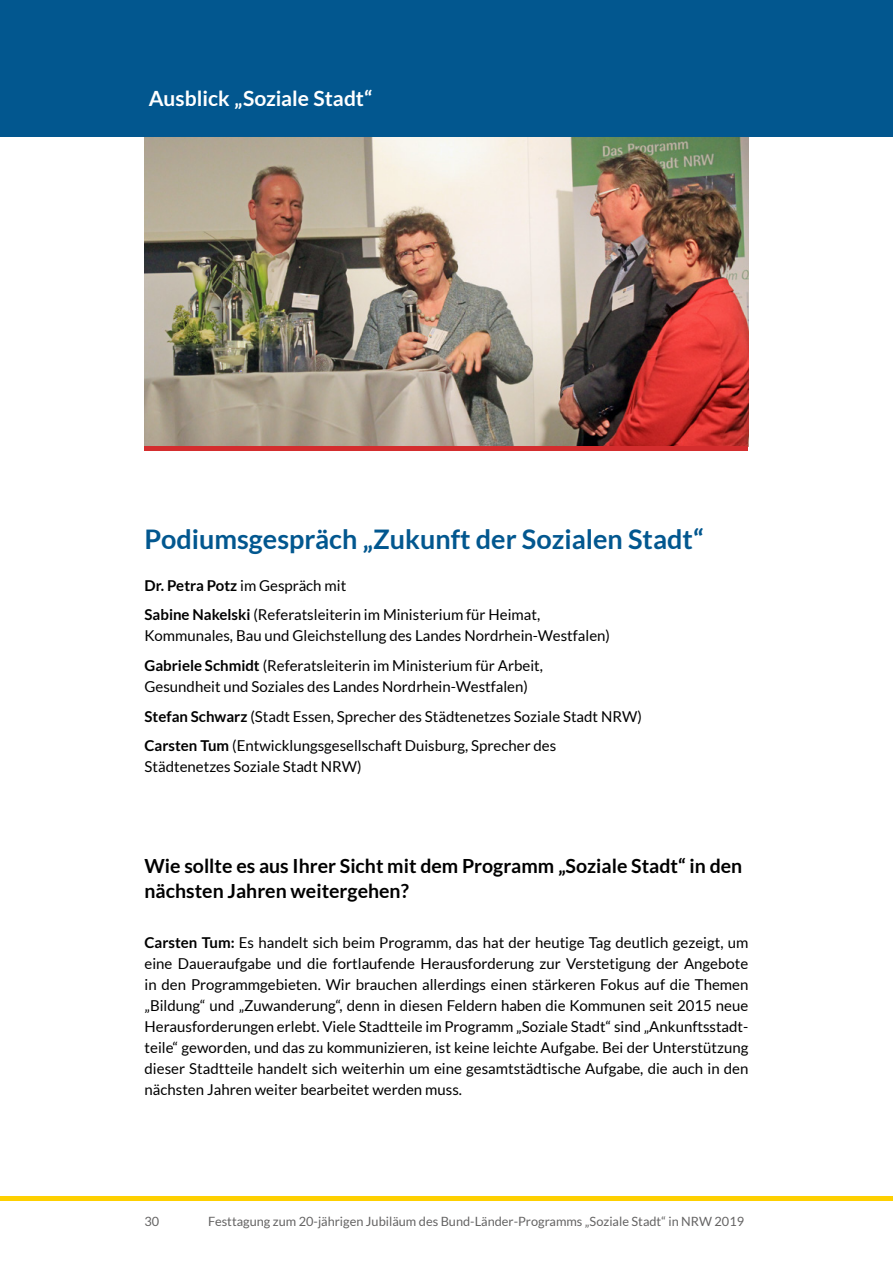
<style>
.page{position:relative;width:893px;height:1263px;background:#fff}
.page>*{position:absolute;margin:0;border:0;box-sizing:border-box;transform-origin:0 0}
.t1{font:700 27px "Lato";color:#02578f}
.t2{font:700 21px "Lato";color:#fff}
.t3{font:700 19.5px/25.5px "Lato";color:#000}
.t4{font:15px/21px "Lato";color:#000}
.t5{font:12.75px "Lato";color:#646363}
.s1{font-weight:700}
</style>
<div class="page">
<div style="left:0;top:1196px;width:893px;height:5px;background:#fed000"></div>
<img style="left:145px;top:136px;width:603px;height:310px">
<hr style="left:145px;top:446px;width:603px;height:4px;background:#d42d2e">
<div style="left:0;top:0;width:893px;height:136px;background:#02578f"></div>
<h2 class="t2" style="left:149px;top:86px;width:225px">Ausblick „Soziale Stadt“</h2>
<h1 class="t1" style="left:145px;top:523px;width:560px">Podiumsgespräch „Zukunft der Sozialen Stadt“</h1>
<p class="t4" style="left:145px;top:571px;width:397px;line-height:29.5px"><span class="s1">Dr. Petra Potz</span> im Gespräch mit<br><span class="s1">Sabine Nakelski</span> (Referatsleiterin im Ministerium für Heimat,</p>
<p class="t4" style="left:145px;top:621px;width:467px;line-height:29.5px">Kommunales, Bau und Gleichstellung des Landes Nordrhein-Westfalen)<br><span class="s1">Gabriele Schmidt</span> (Referatsleiterin im Ministerium für Arbeit,</p>
<p class="t4" style="left:145px;top:672px;width:499px;line-height:29.5px">Gesundheit und Soziales des Landes Nordrhein-Westfalen)<br><span class="s1">Stefan Schwarz</span> (Stadt Essen, Sprecher des Städtenetzes Soziale Stadt NRW)<br><span class="s1">Carsten Tum</span> (Entwicklungsgesellschaft Duisburg, Sprecher des</p>
<p class="t4" style="left:145px;top:756px;width:219px">Städtenetzes Soziale Stadt NRW)</p>
<h3 class="t3" style="left:145px;top:853px;width:599px">Wie sollte es aus Ihrer Sicht mit dem Programm „Soziale Stadt“ in den nächsten Jahren weitergehen?</h3>
<p class="t4" style="left:145px;top:932px;width:605px;text-align:justify"><span class="s1">Carsten Tum:</span> Es handelt sich beim Programm, das hat der heutige Tag deutlich gezeigt, um eine Daueraufgabe und die fortlaufende Herausforderung zur Verstetigung der Angebote in den Programmgebieten. Wir brauchen allerdings einen stärkeren Fokus auf die Themen „Bildung“ und „Zuwanderung“, denn in diesen Feldern haben die Kommunen seit 2015 neue Herausforderungen erlebt. Viele Stadtteile im Programm „Soziale Stadt“ sind „Ankunftsstadt&shy;teile“ geworden, und das zu kommunizieren, ist keine leichte Aufgabe. Bei der Unterstützung dieser Stadtteile handelt sich weiterhin um eine gesamtstädtische Aufgabe, die auch in den nächsten Jahren weiter bearbeitet werden muss.</p>
<p class="t5" style="left:145px;top:1214px;width:16px">30</p>
<p class="t5" style="left:208px;top:1214px;width:537px">Festtagung zum 20-jährigen Jubiläum des Bund-Länder-Programms „Soziale Stadt“ in NRW 2019</p>
</div>
